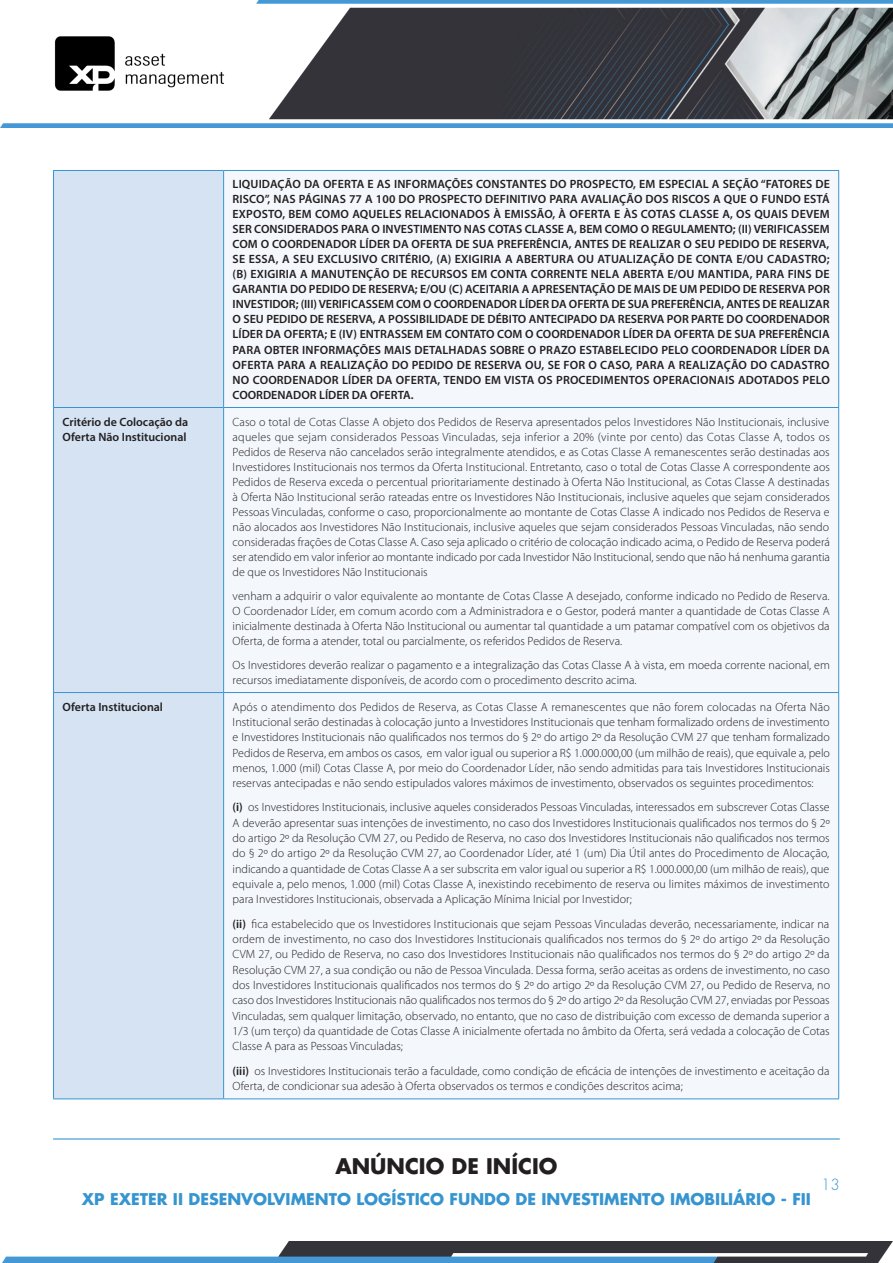
<style>
.page{position:relative;width:893px;height:1263px;background:#fff}
.page>*{position:absolute;margin:0;border:0;box-sizing:border-box;transform-origin:0 0}
.t1{font:700 21px "Futura LT";color:#231f20}
.t2{font:700 15.75px "Futura LT";color:#3695d0}
.t3{font:300 15px "Futura LT";color:#3695d0}
.t4{font:300 12px/15.3px "Myriad Pro";color:#231f20;text-align:justify}
.t5{font:600 12px/15px "Myriad Pro";color:#231f20;text-align:justify}
.s1{font-weight:600}
</style>
<div class="page">
<img style="left:0;top:0;width:893px;height:127px">
<img style="left:2px;top:1242px;width:891px;height:21px">
<hr style="left:53px;top:1138px;width:787px;height:1px;background:#3695d0">
<div style="left:54px;top:171px;width:169px;height:927px;background:#d5e3f3"></div>
<div style="left:224px;top:171px;width:614px;height:927px;background:#f4f7fc"></div>
<hr style="left:53px;top:170px;width:171px;height:1px;background:#3695d0">
<hr style="left:53px;top:171px;width:1px;height:236px;background:#3695d0">
<hr style="left:224px;top:170px;width:615px;height:1px;background:#3695d0">
<hr style="left:223px;top:171px;width:1px;height:236px;background:#3695d0">
<hr style="left:838px;top:171px;width:1px;height:236px;background:#3695d0">
<hr style="left:53px;top:407px;width:171px;height:1px;background:#3695d0">
<hr style="left:53px;top:408px;width:1px;height:284px;background:#3695d0">
<hr style="left:224px;top:407px;width:615px;height:1px;background:#3695d0">
<hr style="left:223px;top:408px;width:1px;height:284px;background:#3695d0">
<hr style="left:838px;top:408px;width:1px;height:284px;background:#3695d0">
<hr style="left:53px;top:692px;width:171px;height:1px;background:#3695d0">
<hr style="left:53px;top:693px;width:1px;height:405px;background:#3695d0">
<hr style="left:224px;top:692px;width:615px;height:1px;background:#3695d0">
<hr style="left:223px;top:693px;width:1px;height:405px;background:#3695d0">
<hr style="left:838px;top:693px;width:1px;height:405px;background:#3695d0">
<hr style="left:53px;top:1098px;width:171px;height:1px;background:#3695d0">
<hr style="left:224px;top:1098px;width:615px;height:1px;background:#3695d0">
<p class="t5" style="left:233px;top:177px;width:599px">LIQUIDAÇÃO DA OFERTA E AS INFORMAÇÕES CONSTANTES DO PROSPECTO, EM ESPECIAL A SEÇÃO “FATORES DE RISCO”, NAS PÁGINAS 77 A 100 DO PROSPECTO DEFINITIVO PARA AVALIAÇÃO DOS RISCOS A QUE O FUNDO ESTÁ EXPOSTO, BEM COMO AQUELES RELACIONADOS À EMISSÃO, À OFERTA E ÀS COTAS CLASSE A, OS QUAIS DEVEM SER CONSIDERADOS PARA O INVESTIMENTO NAS COTAS CLASSE A, BEM COMO O REGULAMENTO; (II) VERIFICASSEM COM O COORDENADOR LÍDER DA OFERTA DE SUA PREFERÊNCIA, ANTES DE REALIZAR O SEU PEDIDO DE RESERVA, SE ESSA, A SEU EXCLUSIVO CRITÉRIO, (A) EXIGIRIA A ABERTURA OU ATUALIZAÇÃO DE CONTA E/OU CADASTRO; (B) EXIGIRIA A MANUTENÇÃO DE RECURSOS EM CONTA CORRENTE NELA ABERTA E/OU MANTIDA, PARA FINS DE GARANTIA DO PEDIDO DE RESERVA; E/OU (C) ACEITARIA A APRESENTAÇÃO DE MAIS DE UM PEDIDO DE RESERVA POR INVESTIDOR; (III) VERIFICASSEM COM O COORDENADOR LÍDER DA OFERTA DE SUA PREFERÊNCIA, ANTES DE REALIZAR O SEU PEDIDO DE RESERVA, A POSSIBILIDADE DE DÉBITO ANTECIPADO DA RESERVA POR PARTE DO COORDENADOR LÍDER DA OFERTA; E (IV) ENTRASSEM EM CONTATO COM O COORDENADOR LÍDER DA OFERTA DE SUA PREFERÊNCIA PARA OBTER INFORMAÇÕES MAIS DETALHADAS SOBRE O PRAZO ESTABELECIDO PELO COORDENADOR LÍDER DA OFERTA PARA A REALIZAÇÃO DO PEDIDO DE RESERVA OU, SE FOR O CASO, PARA A REALIZAÇÃO DO CADASTRO NO COORDENADOR LÍDER DA OFERTA, TENDO EM VISTA OS PROCEDIMENTOS OPERACIONAIS ADOTADOS PELO COORDENADOR LÍDER DA OFERTA.</p>
<p class="t5" style="left:63px;top:414px;width:127px">Critério de Colocação da<br>Oferta Não Institucional</p>
<p class="t4" style="left:233px;top:414px;width:599px">Caso o total de Cotas Classe A objeto dos Pedidos de Reserva apresentados pelos Investidores Não Institucionais, inclusive aqueles que sejam considerados Pessoas Vinculadas, seja inferior a 20% (vinte por cento) das Cotas Classe A, todos os Pedidos de Reserva não cancelados serão integralmente atendidos, e as Cotas Classe A remanescentes serão destinadas aos Investidores Institucionais nos termos da Oferta Institucional. Entretanto, caso o total de Cotas Classe A correspondente aos Pedidos de Reserva exceda o percentual prioritariamente destinado à Oferta Não Institucional, as Cotas Classe A destinadas à Oferta Não Institucional serão rateadas entre os Investidores Não Institucionais, inclusive aqueles que sejam considerados Pessoas Vinculadas, conforme o caso, proporcionalmente ao montante de Cotas Classe A indicado nos Pedidos de Reserva e não alocados aos Investidores Não Institucionais, inclusive aqueles que sejam considerados Pessoas Vinculadas, não sendo consideradas frações de Cotas Classe A. Caso seja aplicado o critério de colocação indicado acima, o Pedido de Reserva poderá ser atendido em valor inferior ao montante indicado por cada Investidor Não Institucional, sendo que não há nenhuma garantia de que os Investidores Não Institucionais</p>
<p class="t4" style="left:233px;top:588px;width:599px">venham a adquirir o valor equivalente ao montante de Cotas Classe A desejado, conforme indicado no Pedido de Reserva.<br>O Coordenador Líder, em comum acordo com a Administradora e o Gestor, poderá manter a quantidade de Cotas Classe A inicialmente destinada à Oferta Não Institucional ou aumentar tal quantidade a um patamar compatível com os objetivos da Oferta, de forma a atender, total ou parcialmente, os referidos Pedidos de Reserva.</p>
<p class="t4" style="left:233px;top:657px;width:599px">Os Investidores deverão realizar o pagamento e a integralização das Cotas Classe A à vista, em moeda corrente nacional, em recursos imediatamente disponíveis, de acordo com o procedimento descrito acima.</p>
<p class="t5" style="left:63px;top:699px;width:102px">Oferta Institucional</p>
<p class="t4" style="left:233px;top:699px;width:599px">Após o atendimento dos Pedidos de Reserva, as Cotas Classe A remanescentes que não forem colocadas na Oferta Não Institucional serão destinadas à colocação junto a Investidores Institucionais que tenham formalizado ordens de investimento e Investidores Institucionais não qualificados nos termos do § 2º do artigo 2º da Resolução CVM 27 que tenham formalizado Pedidos de Reserva, em ambos os casos, em valor igual ou superior a R$ 1.000.000,00 (um milhão de reais), que equivale a, pelo menos, 1.000 (mil) Cotas Classe A, por meio do Coordenador Líder, não sendo admitidas para tais Investidores Institucionais reservas antecipadas e não sendo estipulados valores máximos de investimento, observados os seguintes procedimentos:</p>
<p class="t4" style="left:233px;top:800px;width:599px"><span class="s1">(i)</span> os Investidores Institucionais, inclusive aqueles considerados Pessoas Vinculadas, interessados em subscrever Cotas Classe A deverão apresentar suas intenções de investimento, no caso dos Investidores Institucionais qualificados nos termos do § 2º do artigo 2º da Resolução CVM 27, ou Pedido de Reserva, no caso dos Investidores Institucionais não qualificados nos termos do § 2º do artigo 2º da Resolução CVM 27, ao Coordenador Líder, até 1 (um) Dia Útil antes do Procedimento de Alocação, indicando a quantidade de Cotas Classe A a ser subscrita em valor igual ou superior a R$ 1.000.000,00 (um milhão de reais), que equivale a, pelo menos, 1.000 (mil) Cotas Classe A, inexistindo recebimento de reserva ou limites máximos de investimento para Investidores Institucionais, observada a Aplicação Mínima Inicial por Investidor;</p>
<p class="t4" style="left:233px;top:916px;width:599px"><span class="s1">(ii)</span> fica estabelecido que os Investidores Institucionais que sejam Pessoas Vinculadas deverão, necessariamente, indicar na ordem de investimento, no caso dos Investidores Institucionais qualificados nos termos do § 2º do artigo 2º da Resolução CVM 27, ou Pedido de Reserva, no caso dos Investidores Institucionais não qualificados nos termos do § 2º do artigo 2º da Resolução CVM 27, a sua condição ou não de Pessoa Vinculada. Dessa forma, serão aceitas as ordens de investimento, no caso dos Investidores Institucionais qualificados nos termos do § 2º do artigo 2º da Resolução CVM 27, ou Pedido de Reserva, no caso dos Investidores Institucionais não qualificados nos termos do § 2º do artigo 2º da Resolução CVM 27, enviadas por Pessoas Vinculadas, sem qualquer limitação, observado, no entanto, que no caso de distribuição com excesso de demanda superior a 1/3 (um terço) da quantidade de Cotas Classe A inicialmente ofertada no âmbito da Oferta, será vedada a colocação de Cotas Classe A para as Pessoas Vinculadas;</p>
<p class="t4" style="left:233px;top:1063px;width:598px"><span class="s1">(iii)</span> os Investidores Institucionais terão a faculdade, como condição de eficácia de intenções de investimento e aceitação da<br>Oferta, de condicionar sua adesão à Oferta observados os termos e condições descritos acima;</p>
<h1 class="t1" style="left:335px;top:1152px;width:224px">ANÚNCIO DE INÍCIO</h1>
<h2 class="t2" style="left:82px;top:1189px;width:731px">XP EXETER II DESENVOLVIMENTO LOGÍSTICO FUNDO DE INVESTIMENTO IMOBILIÁRIO - FII</h2>
<p class="t3" style="left:821px;top:1175px;width:20px">13</p>
</div>
